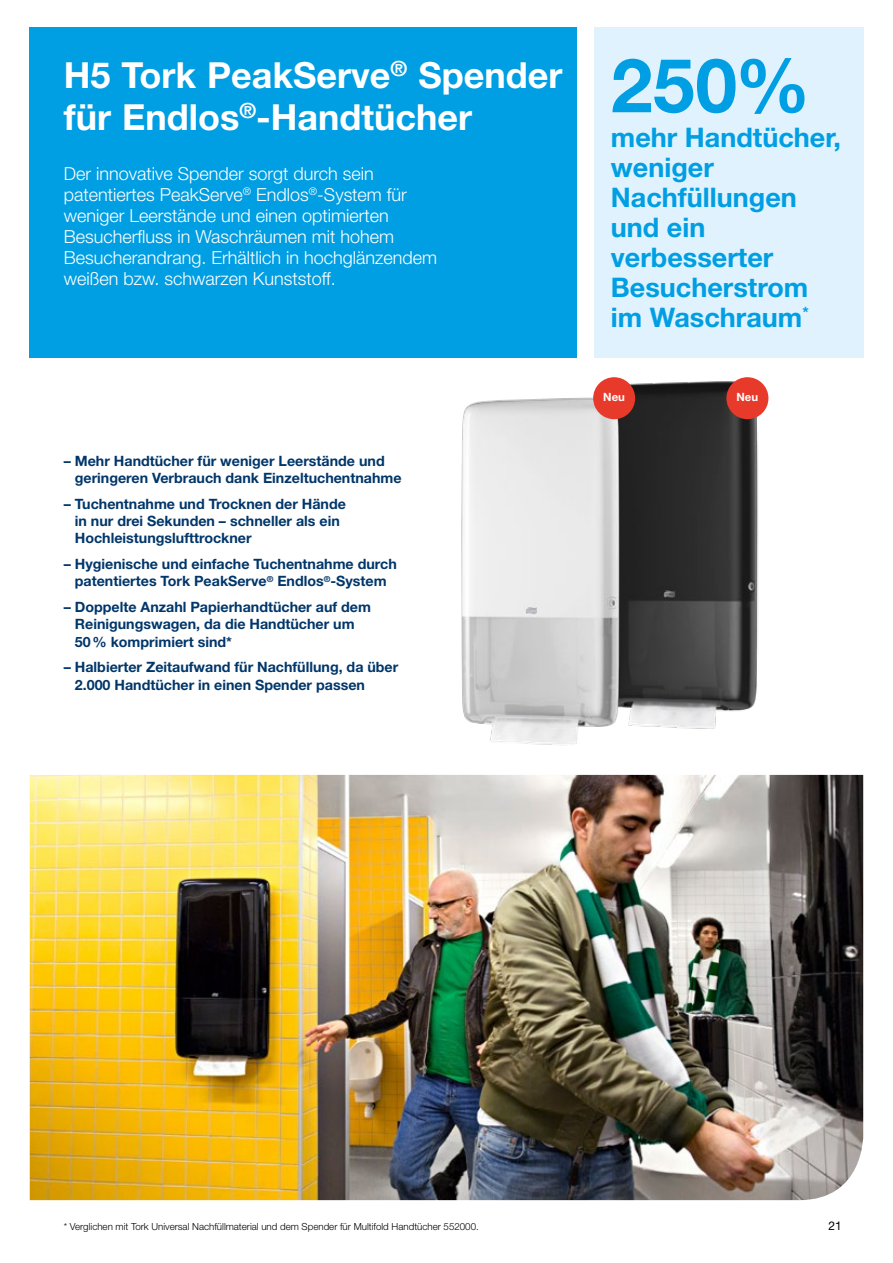
<style>
.page{position:relative;width:893px;height:1263px;background:#fff}
.page>*{position:absolute;margin:0;border:0;box-sizing:border-box;transform-origin:0 0}
.t1{font:700 75px "Helvetica Neue LT Std";color:#009ee3}
.t2{font:700 36px/42px "Helvetica Neue LT Std";color:#fff}
.t3{font:700 27px/30px "Helvetica Neue LT Std";color:#009ee3}
.t4{font:300 18px/21px "Helvetica Neue LT Std";color:#fff}
.t5{font:700 14.25px/17.2px "Helvetica Neue LT Std";color:#00366a}
.t6{font:12px "Helvetica Neue LT Std";color:#000}
.t7{font:700 11.4px "Helvetica Neue LT Std";color:#fff}
.t8{font:300 9.75px "Helvetica Neue LT Std";color:#000}
</style>
<div class="page">
<div style="left:30px;top:28px;width:547px;height:330px;background:#009ee3"></div>
<img style="left:30px;top:775px;width:833px;height:425px">
<div style="left:594px;top:28px;width:269px;height:330px;background:#dff2fd"></div>
<img style="left:629px;top:380px;width:139px;height:349px">
<img style="left:461px;top:381px;width:168px;height:364px">
<div style="left:593px;top:377px;width:42px;height:42px;background:#e73a2a;border-radius:50%"></div>
<div style="left:726px;top:377px;width:42px;height:42px;background:#e73a2a;border-radius:50%"></div>
<h2 class="t2" style="left:64px;top:53px;width:500px">H5 Tork PeakServe<sup>®</sup> Spender für Endlos<sup>®</sup>-Handtücher</h2>
<p class="t4" style="left:64px;top:162px;width:375px">Der innovative Spender sorgt durch sein patentiertes PeakServe<sup>®</sup> Endlos<sup>®</sup>-System für weniger Leerstände und einen optimierten Besucherfluss in Waschräumen mit hohem Besucherandrang. Erhältlich in hochglänzendem weißen bzw. schwarzen Kunststoff.</p>
<p class="t5" style="left:75px;top:452px;width:328px;text-indent:-11px">– Mehr Handtücher für weniger Leerstände und geringeren Verbrauch dank Einzeltuchentnahme</p>
<p class="t5" style="left:75px;top:495px;width:273px;text-indent:-11px">– Tuchentnahme und Trocknen der Hände in nur drei Sekunden – schneller als ein<br>Hochleistungslufttrockner</p>
<p class="t5" style="left:64px;top:555px;width:335px;text-align:center">– Hygienische und einfache Tuchentnahme durch patentiertes Tork PeakServe<sup>®</sup> Endlos<sup>®</sup>-System</p>
<p class="t5" style="left:75px;top:598px;width:298px;text-indent:-11px">– Doppelte Anzahl Papierhandtücher auf dem<br>Reinigungswagen, da die Handtücher um<br>50% komprimiert sind*</p>
<p class="t5" style="left:75px;top:658px;width:325px;text-indent:-11px">– Halbierter Zeitaufwand für Nachfüllung, da über<br>2.000 Handtücher in einen Spender passen</p>
<h1 class="t1" style="left:611px;top:39px;width:201px">250%</h1>
<h3 class="t3" style="left:611px;top:122px;width:232px">mehr Handtücher, weniger<br>Nachfüllungen und ein verbesserter<br>Besucherstrom im Waschraum<sup>*</sup></h3>
<p class="t7" style="left:603px;top:390px;width:23px">Neu</p>
<p class="t7" style="left:736px;top:390px;width:23px">Neu</p>
<p class="t8" style="left:64px;top:1220px;width:417px">* Verglichen mit Tork Universal Nachfüllmaterial und dem Spender für Multifold Handtücher 552000.</p>
<p class="t6" style="left:829px;top:1219px;width:15px">21</p>
</div>
